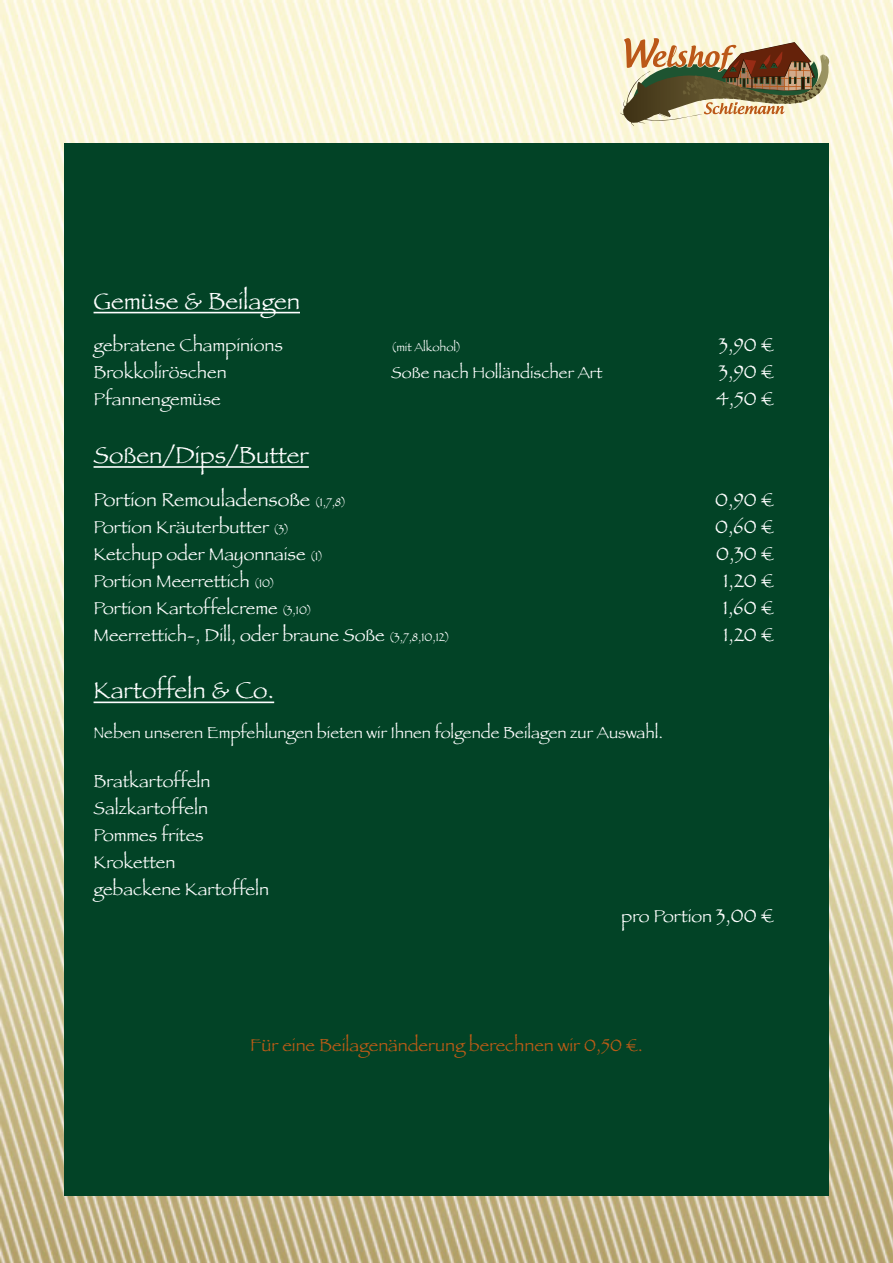
<style>
.page{position:relative;width:893px;height:1263px;background:#fff}
.page>*{position:absolute;margin:0;border:0;box-sizing:border-box;transform-origin:0 0}
.t1{font:24px "Papyrus";color:#fff}
.t2{font:19.5px "Papyrus";color:#fff}
.t3{font:18px "Papyrus";color:#fff}
.t4{font:18px "Papyrus";color:#bd5c17}
.t5{font:16.5px "Papyrus";color:#fff}
.t6{font:12px "Papyrus";color:#fff}
.s1{font-size:12px}
.s2{font-size:19.5px}
</style>
<div class="page">
<img style="left:0;top:0;width:893px;height:1263px">
<div style="left:64px;top:143px;width:765px;height:1052px;background:#024326"></div>
<svg style="left:620px;top:38px;width:209px;height:88px;background:#ac9979"></svg>
<hr style="left:94px;top:312px;width:206px;height:1px;background:#fff">
<hr style="left:94px;top:466px;width:215px;height:2px;background:#fff">
<hr style="left:94px;top:701px;width:180px;height:2px;background:#fff">
<p class="t1" style="left:94px;top:286px;width:208px">Gemüse &amp; Beilagen</p>
<p class="t3" style="left:94px;top:335px;width:191px">gebratene Champinions</p>
<p class="t6" style="left:391px;top:340px;width:72px">(mit Alkohol)</p>
<p class="t2" style="left:719px;top:333px;width:57px">3,90 €</p>
<p class="t3" style="left:94px;top:362px;width:135px">Brokkoliröschen</p>
<p class="t5" style="left:391px;top:363px;width:213px">Soße nach Holländischer Art</p>
<p class="t2" style="left:719px;top:360px;width:57px">3,90 €</p>
<p class="t3" style="left:94px;top:389px;width:129px">Pfannengemüse</p>
<p class="t2" style="left:716px;top:387px;width:59px">4,50 €</p>
<p class="t1" style="left:94px;top:441px;width:217px">Soßen/Dips/Butter</p>
<p class="t2" style="left:94px;top:488px;width:254px">Portion Remouladensoße <span class="s1">(1,7,8)</span></p>
<p class="t2" style="left:715px;top:488px;width:60px">0,90 €</p>
<p class="t3" style="left:94px;top:516px;width:197px">Portion Kräuterbutter <span class="s1">(3)</span></p>
<p class="t2" style="left:715px;top:515px;width:60px">0,60 €</p>
<p class="t3" style="left:94px;top:543px;width:231px">Ketchup oder Mayonnaise <span class="s1">(1)</span></p>
<p class="t2" style="left:716px;top:542px;width:59px">0,30 €</p>
<p class="t3" style="left:94px;top:570px;width:183px">Portion Meerrettich <span class="s1">(10)</span></p>
<p class="t2" style="left:724px;top:569px;width:52px">1,20 €</p>
<p class="t3" style="left:94px;top:597px;width:220px">Portion Kartoffelcreme <span class="s1">(3,10)</span></p>
<p class="t2" style="left:723px;top:596px;width:52px">1,60 €</p>
<p class="t3" style="left:94px;top:624px;width:358px">Meerrettich-, Dill, oder braune Soße <span class="s1">(3,7,8,10,12)</span></p>
<p class="t2" style="left:724px;top:623px;width:52px">1,20 €</p>
<p class="t1" style="left:94px;top:676px;width:182px">Kartoffeln &amp; Co.</p>
<p class="t5" style="left:94px;top:723px;width:571px">Neben unseren Empfehlungen bieten wir Ihnen folgende Beilagen zur Auswahl.</p>
<p class="t3" style="left:94px;top:770px;width:118px">Bratkartoffeln</p>
<p class="t3" style="left:94px;top:797px;width:116px">Salzkartoffeln</p>
<p class="t3" style="left:94px;top:824px;width:112px">Pommes frites</p>
<p class="t3" style="left:94px;top:851px;width:83px">Kroketten</p>
<p class="t3" style="left:94px;top:878px;width:177px">gebackene Kartoffeln</p>
<p class="t3" style="left:621px;top:905px;width:154px">pro Portion <span class="s2">3,00 €</span></p>
<p class="t4" style="left:250px;top:1034px;width:394px">Für eine Beilagenänderung berechnen wir 0,50 €.</p>
</div>
